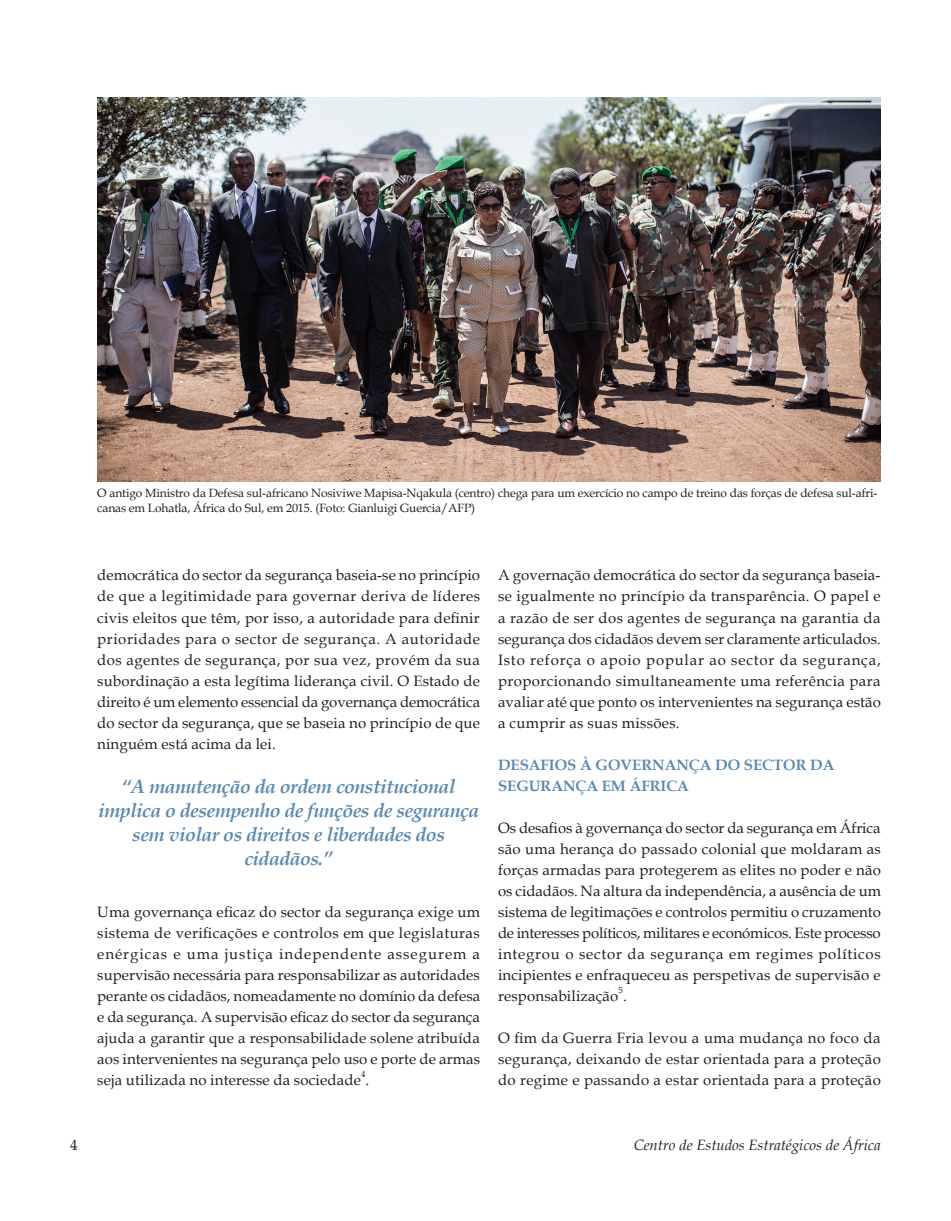
<style>
.page{position:relative;width:951px;height:1221px;background:#fff}
.page>*{position:absolute;margin:0;border:0;box-sizing:border-box;transform-origin:0 0}
.t1{font:italic 700 19.5px/24px "Book Antiqua";letter-spacing:-.025em;color:#5989b4;text-align:center}
.t2{font:15px/21px "Book Antiqua";letter-spacing:.01em;color:#231f20;text-align:justify}
.t3{font:700 15px/21px "Book Antiqua";color:#5989b4}
.t4{font:italic 15px "Book Antiqua";color:#231f20}
.t5{font:12px/15px "Book Antiqua";letter-spacing:-.01em;color:#231f20}
.t6{font:8.7px "Book Antiqua";color:#231f20}
</style>
<div class="page">
<img style="left:97px;top:97px;width:783px;height:384px">
<p class="t5" style="left:97px;top:485px;width:781px">O antigo Ministro da Defesa sul-africano Nosiviwe Mapisa-Nqakula (centro) chega para um exercício no campo de treino das forças de defesa sul-afri&shy;canas em Lohatla, África do Sul, em 2015. (Foto: Gianluigi Guercia/AFP)</p>
<p class="t2" style="left:97px;top:564px;width:384px">democrática do sector da segurança baseia-se no princípio de que a legitimidade para governar deriva de líderes civis eleitos que têm, por isso, a autoridade para definir prioridades para o sector de segurança. A autoridade dos agentes de segurança, por sua vez, provém da sua subordinação a esta legítima liderança civil. O Estado de direito é um elemento essencial da governança democrática do sector da segurança, que se baseia no princípio de que ninguém está acima da lei.</p>
<h1 class="t1" style="left:98px;top:774px;width:382px">“A manutenção da ordem constitucional implica o desempenho de funções de segurança sem violar os direitos e liberdades dos cidadãos.”</h1>
<p class="t2" style="left:97px;top:900px;width:384px">Uma governança eficaz do sector da segurança exige um sistema de verificações e controlos em que legislaturas enérgicas e uma justiça independente assegurem a supervisão necessária para responsabilizar as autoridades perante os cidadãos, nomeadamente no domínio da defesa e da segurança. A supervisão eficaz do sector da segurança ajuda a garantir que a responsabilidade solene atribuída aos intervenientes na segurança pelo uso e porte de armas seja utilizada no interesse da sociedade .</p>
<p class="t6" style="left:361px;top:1067px;width:6px">4</p>
<p class="t2" style="left:498px;top:564px;width:384px">A governação democrática do sector da segurança baseia&shy;se igualmente no princípio da transparência. O papel e a razão de ser dos agentes de segurança na garantia da segurança dos cidadãos devem ser claramente articulados.<br>Isto reforça o apoio popular ao sector da segurança, proporcionando simultaneamente uma referência para avaliar até que ponto os intervenientes na segurança estão a cumprir as suas missões.</p>
<p class="t3" style="left:498px;top:754px;width:338px">DESAFIOS À GOVERNANÇA DO SECTOR DA<br>SEGURANÇA EM ÁFRICA</p>
<p class="t2" style="left:498px;top:816px;width:384px">Os desafios à governança do sector da segurança em África são uma herança do passado colonial que moldaram as forças armadas para protegerem as elites no poder e não os cidadãos. Na altura da independência, a ausência de um sistema de legitimações e controlos permitiu o cruzamento de interesses políticos, militares e económicos. Este processo integrou o sector da segurança em regimes políticos incipientes e enfraqueceu as perspetivas de supervisão e responsabilização .</p>
<p class="t6" style="left:618px;top:983px;width:6px">5</p>
<p class="t2" style="left:498px;top:1026px;width:384px">O fim da Guerra Fria levou a uma mudança no foco da segurança, deixando de estar orientada para a proteção do regime e passando a estar orientada para a proteção</p>
<p class="t2" style="left:70px;top:1134px;width:9px">4</p>
<p class="t4" style="left:633px;top:1133px;width:248px">Centro de Estudos Estratégicos de África</p>
</div>
